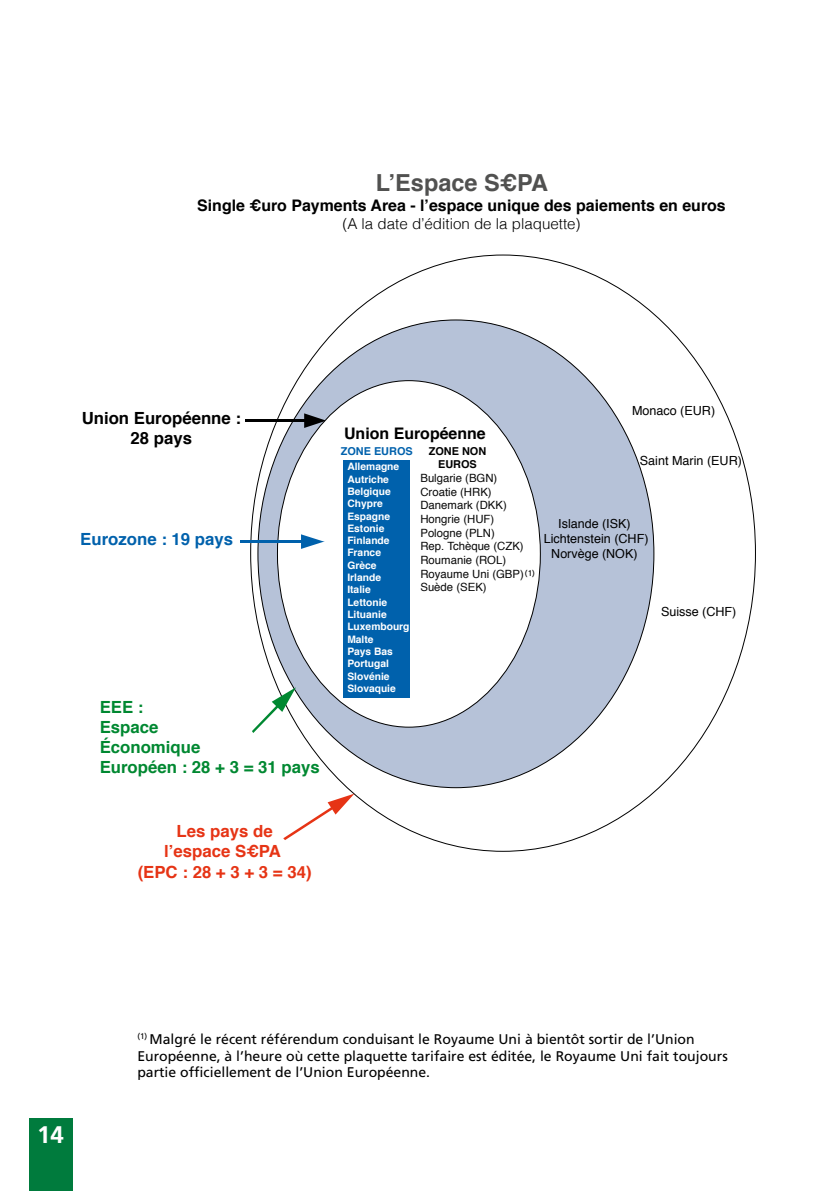
<style>
.page{position:relative;width:840px;height:1191px;background:#fff}
.page>*{position:absolute;margin:0;border:0;box-sizing:border-box;transform-origin:0 0}
.t1{font:700 24px "Frutiger";color:#fff}
.t2{font:700 23.4px "Helvetica";color:#515150}
.t3{font:700 16.8px/20.2px "Helvetica";color:#008831}
.t4{font:700 16.8px/20.2px "Helvetica";color:#e63415;text-align:center}
.t5{font:700 16.8px/20.2px "Helvetica";color:#000;text-align:center}
.t6{font:700 16.8px "Helvetica";color:#0061ac}
.t7{font:700 16px "Helvetica";color:#000}
.t8{font:300 15px "Helvetica";color:#000}
.t9{font:14px/16.8px "Frutiger";color:#000}
.t10{font:12.6px/15px "Helvetica";color:#000;text-align:center}
.t11{font:11.4px/13.6px "Helvetica";color:#090909}
.t12{font:700 10.8px/13px "Helvetica";color:#000;text-align:center}
.t13{font:700 10.8px "Helvetica";color:#0061ac}
.t14{font:700 10.2px/12.4px "Helvetica";color:#fff}
.t15{font:8.2px "Frutiger";color:#000}
</style>
<div class="page">
<div style="left:258px;top:320px;width:395px;height:467px;background:#b6c2d8;border-radius:50%"></div>
<div style="left:277px;top:381px;width:263px;height:346px;background:#fff;border-radius:50%"></div>
<div style="left:343px;top:460px;width:66px;height:238px;background:#0061ac"></div>
<hr style="left:245px;top:419px;width:63px;height:3px;background:#000">
<svg style="left:304px;top:413px;width:22px;height:15px"></svg>
<hr style="left:240px;top:540px;width:65px;height:3px;background:#0061ac">
<svg style="left:301px;top:534px;width:23px;height:15px"></svg>
<svg style="left:252px;top:687px;width:44px;height:46px"></svg>
<svg style="left:283px;top:793px;width:71px;height:47px"></svg>
<div style="left:29px;top:1119px;width:43px;height:72px;background:#007b3d"></div>
<h2 class="t2" style="left:375px;top:164px;width:174px">L’Espace S€PA</h2>
<p class="t7" style="left:197px;top:192px;width:530px">Single €uro Payments Area - l’espace unique des paiements en euros</p>
<p class="t8" style="left:342px;top:210px;width:240px">(A la date d’édition de la plaquette)</p>
<p class="t5" style="left:82px;top:408px;width:161px">Union Européenne :<br>28 pays</p>
<p class="t6" style="left:80px;top:525px;width:154px">Eurozone : 19 pays</p>
<p class="t3" style="left:100px;top:697px;width:221px">EEE :<br>Espace<br>Économique<br>Européen : 28 + 3 = 31 pays</p>
<p class="t4" style="left:138px;top:821px;width:175px">Les pays de<br>l’espace S€PA<br>(EPC : 28 + 3 + 3 = 34)</p>
<p class="t7" style="left:344px;top:420px;width:143px">Union Européenne</p>
<p class="t13" style="left:340px;top:442px;width:74px">ZONE EUROS</p>
<p class="t12" style="left:428px;top:445px;width:59px">ZONE NON<br>EUROS</p>
<p class="t11" style="left:420px;top:472px;width:105px">Bulgarie (BGN)<br>Croatie (HRK)<br>Danemark (DKK)<br>Hongrie (HUF)<br>Pologne (PLN)<br>Rep. Tchèque (CZK)<br>Roumanie (ROL)<br>Royaume Uni (GBP)<br>Suède (SEK)</p>
<p class="t14" style="left:347px;top:460px;width:64px">Allemagne<br>Autriche<br>Belgique<br>Chypre<br>Espagne<br>Estonie<br>Finlande<br>France<br>Grèce<br>Irlande<br>Italie<br>Lettonie<br>Lituanie<br>Luxembourg<br>Malte<br>Pays Bas<br>Portugal<br>Slovénie<br>Slovaquie</p>
<p class="t15" style="left:524px;top:568px;width:11px">(1)</p>
<p class="t10" style="left:631px;top:404px;width:85px">Monaco (EUR)</p>
<p class="t10" style="left:639px;top:453px;width:103px">Saint Marin (EUR)</p>
<p class="t10" style="left:543px;top:516px;width:106px">Islande (ISK)<br>Lichtenstein (CHF)<br>Norvège (NOK)</p>
<p class="t10" style="left:660px;top:604px;width:77px">Suisse (CHF)</p>
<h1 class="t1" style="left:37px;top:1120px;width:28px">14</h1>
<p class="t9" style="left:137px;top:1030px;width:591px"><sup>(1)</sup> Malgré le récent référendum conduisant le Royaume Uni à bientôt sortir de l’Union<br>Européenne, à l’heure où cette plaquette tarifaire est éditée, le Royaume Uni fait toujours partie officiellement de l’Union Européenne.</p>
</div>
